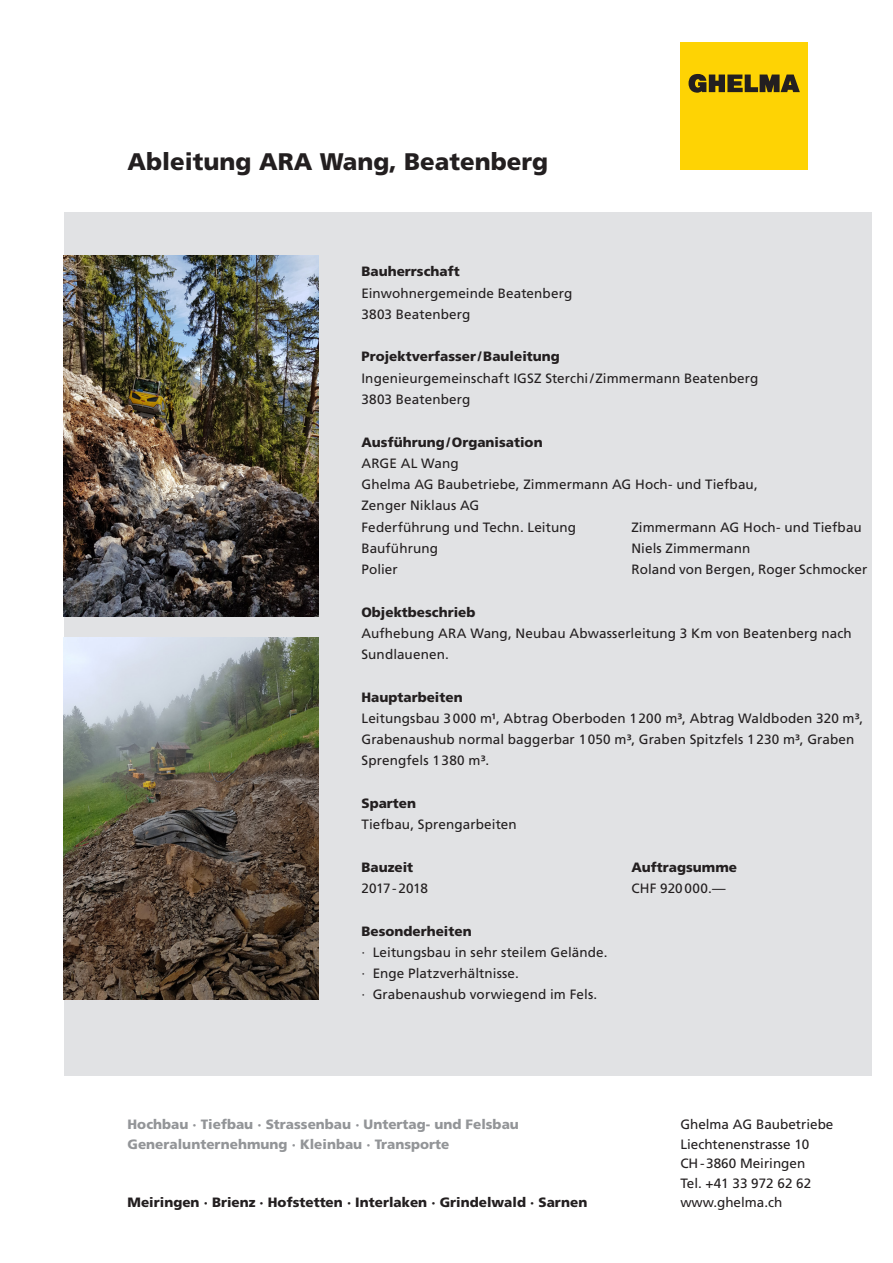
<style>
.page{position:relative;width:893px;height:1263px;background:#fff}
.page>*{position:absolute;margin:0;border:0;box-sizing:border-box;transform-origin:0 0}
.t1{font:900 24px "Frutiger LT Std";color:#231f20}
.Text{font:13.5px/21.3px "Frutiger LT Std";letter-spacing:.005em;color:#231f20}
.Text-2{font:900 13.5px "Frutiger LT Std";color:#231f20}
.t2{font:900 13.5px "Frutiger LT Std";color:#939598}
.Text-3{font:13.5px "Frutiger LT Std";letter-spacing:-.02em;color:#231f20}
</style>
<div class="page">
<div style="left:64px;top:213px;width:808px;height:863px;background:#e1e2e4"></div>
<div style="left:680px;top:43px;width:128px;height:127px;background:#fed304"></div>
<svg style="left:688px;top:74px;width:112px;height:19px"></svg>
<img style="left:64px;top:255px;width:255px;height:362px">
<img style="left:64px;top:638px;width:255px;height:361px">
<p class="t1" style="left:128px;top:147px;width:422px">Ableitung ARA Wang, Beatenberg</p>
<p class="Text-2" style="left:361px;top:263px;width:100px">Bauherrschaft</p>
<p class="Text" style="left:361px;top:282px;width:212px">Einwohnergemeinde Beatenberg</p>
<p class="Text" style="left:361px;top:304px;width:110px">3803 Beatenberg</p>
<p class="Text-2" style="left:361px;top:349px;width:200px">Projektverfasser /Bauleitung</p>
<p class="Text" style="left:361px;top:367px;width:398px">Ingenieurgemeinschaft IGSZ Sterchi/Zimmermann Beatenberg</p>
<p class="Text" style="left:361px;top:389px;width:110px">3803 Beatenberg</p>
<p class="Text-2" style="left:361px;top:434px;width:183px">Ausführung/Organisation</p>
<p class="Text" style="left:361px;top:452px;width:99px">ARGE AL Wang</p>
<p class="Text" style="left:361px;top:474px;width:398px">Ghelma AG Baubetriebe, Zimmermann AG Hoch- und Tiefbau,<br>Zenger Niklaus AG</p>
<p class="Text" style="left:361px;top:516px;width:216px">Federführung und Techn. Leitung</p>
<p class="Text" style="left:631px;top:516px;width:232px">Zimmermann AG Hoch- und Tiefbau</p>
<p class="Text" style="left:361px;top:537px;width:78px">Bauführung</p>
<p class="Text" style="left:631px;top:537px;width:121px">Niels Zimmermann</p>
<p class="Text" style="left:361px;top:559px;width:38px">Polier</p>
<p class="Text" style="left:631px;top:559px;width:237px">Roland von Bergen, Roger Schmocker</p>
<p class="Text-2" style="left:361px;top:604px;width:116px">Objektbeschrieb</p>
<p class="Text" style="left:361px;top:623px;width:492px">Aufhebung ARA Wang, Neubau Abwasserleitung 3 Km von Beatenberg nach<br>Sundlauenen.</p>
<p class="Text-2" style="left:361px;top:689px;width:103px">Hauptarbeiten</p>
<p class="Text" style="left:361px;top:708px;width:503px">Leitungsbau 3000 m¹, Abtrag Oberboden 1200 m³, Abtrag Waldboden 320 m³,<br>Grabenaushub normal baggerbar 1050 m³, Graben Spitzfels 1230 m³, Graben<br>Sprengfels 1380 m³.</p>
<p class="Text-2" style="left:361px;top:795px;width:56px">Sparten</p>
<p class="Text" style="left:361px;top:814px;width:157px">Tiefbau, Sprengarbeiten</p>
<p class="Text-2" style="left:361px;top:859px;width:53px">Bauzeit</p>
<p class="Text-2" style="left:631px;top:859px;width:107px">Auftragsumme</p>
<p class="Text-3" style="left:361px;top:880px;width:68px">2017-2018</p>
<p class="Text" style="left:631px;top:878px;width:96px">CHF 920000.—</p>
<p class="Text-2" style="left:361px;top:923px;width:112px">Besonderheiten</p>
<p class="Text" style="left:361px;top:941px;width:248px">· Leitungsbau in sehr steilem Gelände.</p>
<p class="Text" style="left:361px;top:963px;width:159px">· Enge Platzverhältnisse.</p>
<p class="Text" style="left:361px;top:984px;width:237px">· Grabenaushub vorwiegend im Fels.</p>
<p class="t2" style="left:128px;top:1116px;width:393px">Hochbau · Tiefbau · Strassenbau · Untertag- und Felsbau</p>
<p class="t2" style="left:128px;top:1136px;width:323px">Generalunternehmung · Kleinbau · Transporte</p>
<p class="Text-2" style="left:128px;top:1194px;width:461px">Meiringen · Brienz · Hofstetten · Interlaken · Grindelwald · Sarnen</p>
<p class="Text" style="left:680px;top:1114px;width:155px">Ghelma AG Baubetriebe</p>
<p class="Text" style="left:680px;top:1133px;width:131px">Liechtenenstrasse 10</p>
<p class="Text" style="left:680px;top:1153px;width:126px">CH-3860 Meiringen</p>
<p class="Text" style="left:680px;top:1172px;width:132px">Tel. +41 33 972 62 62</p>
<p class="Text" style="left:680px;top:1192px;width:104px">www.ghelma.ch</p>
</div>
